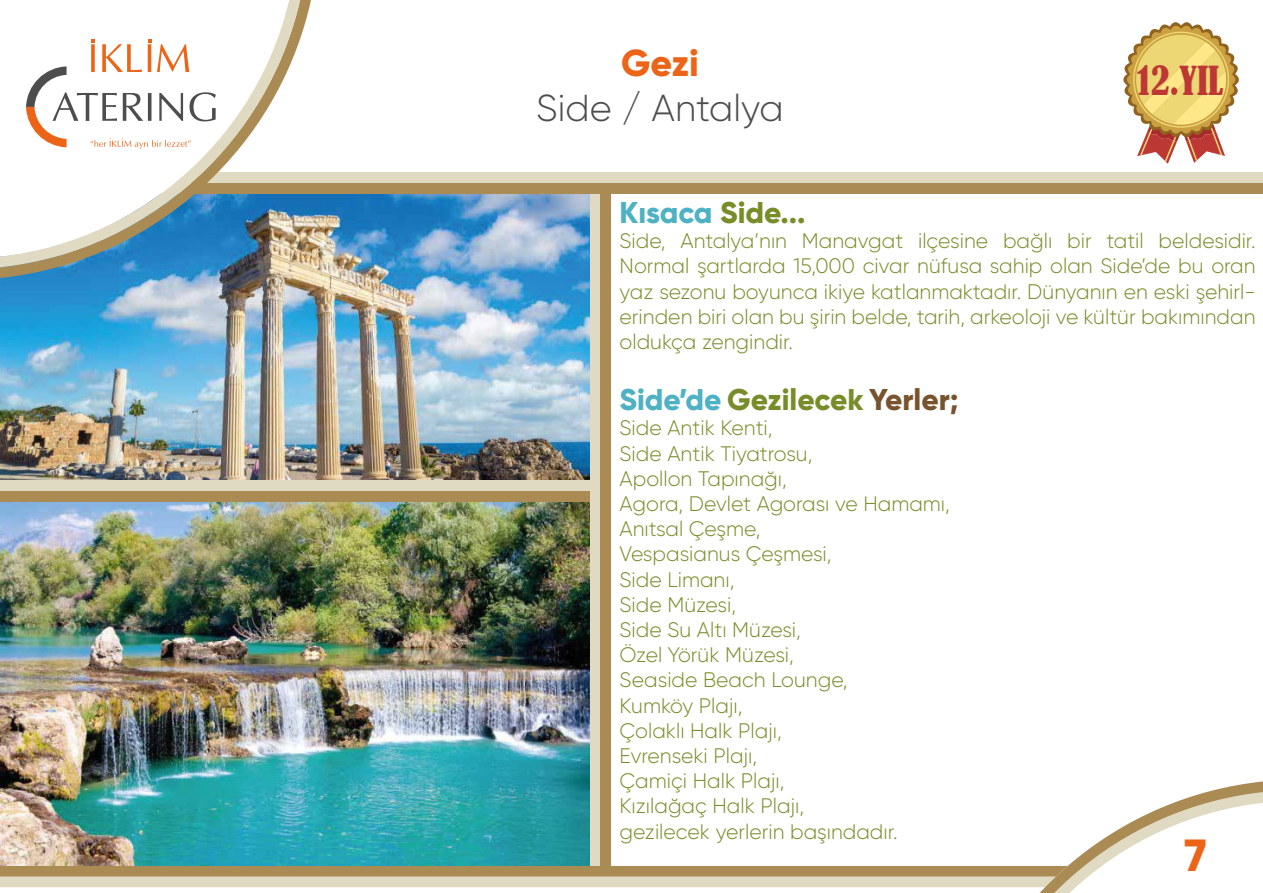
<style>
.page{position:relative;width:1263px;height:893px;background:#fff}
.page>*{position:absolute;margin:0;border:0;box-sizing:border-box;transform-origin:0 0}
.t1{font:800 45px "Gilroy";color:#eb6417}
.t2{font:300 37.5px "Gilroy";color:#4e4d4e}
.t3{font:condensed 37.5px "Bernard";color:#bd3835}
.t4{font:800 37.5px "Gilroy";color:#eb6417}
.t5{font:800 30px "Gilroy";color:#788d29}
.t6{font:300 21px/25.2px "Gilroy";color:#788d29;text-align:justify}
.s1{color:#4fb1c4}
.s2{color:#79532d}
</style>
<div class="page">
<img style="left:0;top:194px;width:590px;height:286px">
<img style="left:0;top:502px;width:590px;height:279px">
<div style="left:0;top:480px;width:590px;height:11px;background:#e0dac2"></div>
<div style="left:0;top:491px;width:590px;height:11px;background:#ab8b54"></div>
<div style="left:590px;top:188px;width:11px;height:678px;background:#e0dac2"></div>
<div style="left:601px;top:188px;width:10px;height:678px;background:#ab8b54"></div>
<svg style="left:0;top:781px;width:1263px;height:112px"></svg>
<div style="left:191px;top:172px;width:1072px;height:11px;background:#e0dac2"></div>
<div style="left:191px;top:183px;width:1072px;height:11px;background:#ab8b54"></div>
<img style="left:0;top:0;width:311px;height:278px">
<svg style="left:0;top:0;width:300px;height:267px"></svg>
<svg style="left:1123px;top:22px;width:116px;height:142px"></svg>
<h2 class="t4" style="left:621px;top:39px;width:79px">Gezi</h2>
<h2 class="t2" style="left:536px;top:85px;width:249px">Side / Antalya</h2>
<h2 class="t3" style="left:1137px;top:59px;width:88px">12.YIL</h2>
<h3 class="t5" style="left:620px;top:194px;width:187px"><span class="s1">Kısaca</span> Side...</h3>
<p class="t6" style="left:620px;top:228px;width:638px">Side, Antalya’nın Manavgat ilçesine bağlı bir tatil beldesidir.<br>Normal şartlarda 15,000 civar nüfusa sahip olan Side’de bu oran yaz sezonu boyunca ikiye katlanmaktadır. Dünyanın en eski şehirl&shy;erinden biri olan bu şirin belde, tarih, arkeoloji ve kültür bakımından oldukça zengindir.</p>
<h3 class="t5" style="left:620px;top:381px;width:340px"><span class="s1">Side’de</span> Gezilecek <span class="s2">Yerler;</span></h3>
<p class="t6" style="left:620px;top:415px;width:332px;text-align:left">Side Antik Kenti,<br>Side Antik Tiyatrosu,<br>Apollon Tapınağı,<br>Agora, Devlet Agorası ve Hamamı,<br>Anıtsal Çeşme,<br>Vespasianus Çeşmesi,<br>Side Limanı,<br>Side Müzesi,<br>Side Su Altı Müzesi,<br>Özel Yörük Müzesi,<br>Seaside Beach Lounge,<br>Kumköy Plajı,<br>Çolaklı Halk Plajı,<br>Evrenseki Plajı,<br>Çamiçi Halk Plajı,<br>Kızılağaç Halk Plajı,<br>gezilecek yerlerin başındadır.</p>
<h1 class="t1" style="left:1184px;top:827px;width:24px">7</h1>
</div>
